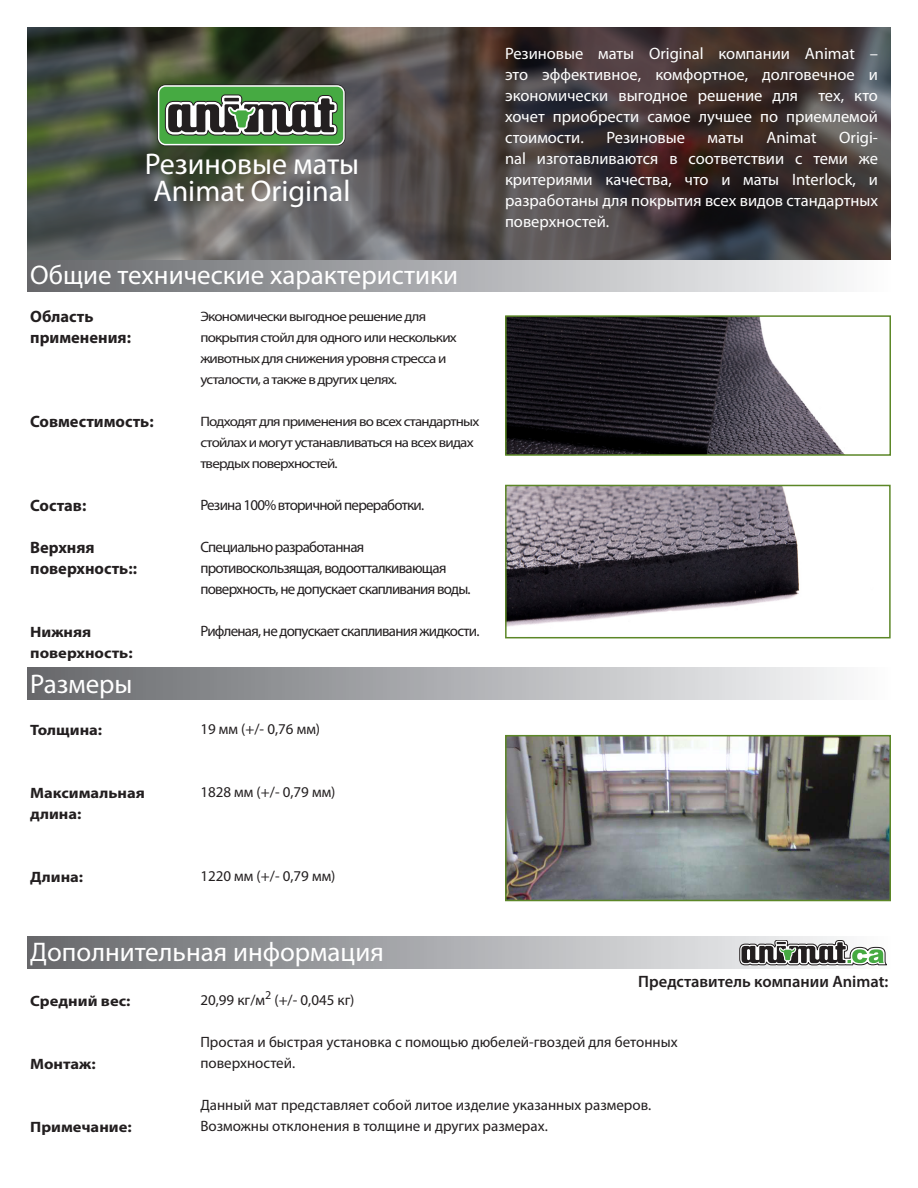
<style>
.page{position:relative;width:918px;height:1188px;background:#fff}
.page>*{position:absolute;margin:0;border:0;box-sizing:border-box;transform-origin:0 0}
.t1{font:30px "Myriad Pro";color:#fff}
.t2{font:27px "Myriad Pro";color:#fff}
.t3{font:16.5px/21px "Myriad Pro";color:#fff;text-align:justify}
.t4{font:700 16.5px/21px "Myriad Pro";color:#231f20}
.t5{font:600 16.5px "Myriad Pro";color:#231f20}
.t6{font:15px/21px "Myriad Pro";letter-spacing:-.01em;color:#231f20}
.t7{font:15px/21px "Myriad Pro";letter-spacing:-.05em;color:#231f20}
.t8{font:700 15px/21px "Myriad Pro";color:#231f20;scale:1.1 1}
.t9{font:13.65px/21px "Myriad Pro";letter-spacing:-.05em;color:#231f20;scale:1.1 1}
</style>
<div class="page">
<div style="left:27px;top:667px;width:864px;height:33px;background:linear-gradient(to right,#65676b,#fbfcfd)"></div>
<div style="left:27px;top:936px;width:864px;height:33px;background:linear-gradient(to right,#65676b,#fbfcfd)"></div>
<div style="left:27px;top:259px;width:864px;height:33px;background:linear-gradient(to right,#65676b,#fbfcfd)"></div>
<div style="left:26px;top:26px;width:865px;height:235px;background:#231f20;opacity:.37"></div>
<img style="left:508px;top:318px;width:336px;height:135px">
<div style="left:505px;top:315px;width:386px;height:141px;border:2px solid #5c8727"></div>
<img style="left:508px;top:738px;width:380px;height:160px">
<div style="left:505px;top:735px;width:386px;height:166px;border:2px solid #5c8727"></div>
<img style="left:508px;top:488px;width:292px;height:139px">
<div style="left:505px;top:485px;width:386px;height:153px;border:2px solid #5c8727"></div>
<svg style="left:157px;top:84px;width:188px;height:62px"></svg>
<svg style="left:740px;top:940px;width:147px;height:25px"></svg>
<p class="t1" style="left:145px;top:145px;width:216px">Резиновые маты</p>
<p class="t1" style="left:153px;top:172px;width:199px">Animat Original</p>
<p class="t2" style="left:30px;top:259px;width:429px">Общие технические характеристики</p>
<p class="t4" style="left:30px;top:306px;width:102px">Область применения:</p>
<p class="t4" style="left:30px;top:411px;width:125px">Совместимость:</p>
<p class="t4" style="left:30px;top:495px;width:58px">Состав:</p>
<p class="t4" style="left:30px;top:537px;width:108px">Верхняя поверхность::</p>
<p class="t8" style="left:30px;top:621px;width:95px">Нижняя поверхность:</p>
<p class="t2" style="left:30px;top:667px;width:104px">Размеры</p>
<p class="t8" style="left:30px;top:719px;width:67px">Толщина:</p>
<p class="t8" style="left:30px;top:782px;width:106px">Максимальная длина:</p>
<p class="t8" style="left:30px;top:866px;width:50px">Длина:</p>
<p class="t9" style="left:200px;top:306px;width:235px">Экономически выгодное решение для покрытия стойл для одного или нескольких животных для снижения уровня стресса и усталости, а также в других целях.</p>
<p class="t9" style="left:200px;top:411px;width:255px">Подходят для применения во всех стандартных стойлах и могут устанавливаться на всех видах твердых поверхностей.</p>
<p class="t7" style="left:200px;top:494px;width:225px">Резина 100% вторичной переработки.</p>
<p class="t7" style="left:200px;top:536px;width:272px">Специально разработанная противоскользящая, водоотталкивающая поверхность, не допускает скапливания воды.</p>
<p class="t7" style="left:200px;top:620px;width:281px">Рифленая, не допускает скапливания жидкости.</p>
<p class="t6" style="left:200px;top:718px;width:121px">19 мм (+/- 0,76 мм)</p>
<p class="t6" style="left:200px;top:781px;width:137px">1828 мм (+/- 0,79 мм)</p>
<p class="t6" style="left:200px;top:865px;width:137px">1220 мм (+/- 0,79 мм)</p>
<p class="t2" style="left:30px;top:936px;width:355px">Дополнительная информация</p>
<p class="t3" style="left:505px;top:43px;width:375px">Резиновые маты Original компании Animat – это эффективное, комфортное, долговечное и экономически выгодное решение для тех, кто хочет приобрести самое лучшее по приемлемой стоимости.</p>
<p class="t3" style="left:505px;top:127px;width:375px;text-indent:334px">Origi&shy;nal изготавливаются в соответствии с теми же критериями качества, что и маты Interlock, и разработаны для покрытия всех видов стандартных поверхностей.</p>
<p class="t3" style="left:607px;top:127px;width:80px">Резиновые</p>
<p class="t3" style="left:708px;top:127px;width:38px">маты</p>
<p class="t3" style="left:766px;top:127px;width:52px">Animat</p>
<p class="t8" style="left:30px;top:990px;width:93px">Средний вес:</p>
<p class="t8" style="left:30px;top:1053px;width:61px">Монтаж:</p>
<p class="t8" style="left:30px;top:1116px;width:94px">Примечание:</p>
<p class="t5" style="left:638px;top:971px;width:252px">Представитель компании Animat:</p>
<p class="t6" style="left:200px;top:989px;width:156px">20,99 кг/м<sup>2</sup> (+/- 0,045 кг)</p>
<p class="t6" style="left:200px;top:1031px;width:479px">Простая и быстрая установка с помощью дюбелей-гвоздей для бетонных поверхностей.</p>
<p class="t6" style="left:200px;top:1094px;width:452px">Данный мат представляет собой литое изделие указанных размеров.<br>Возможны отклонения в толщине и других размерах.</p>
</div>
